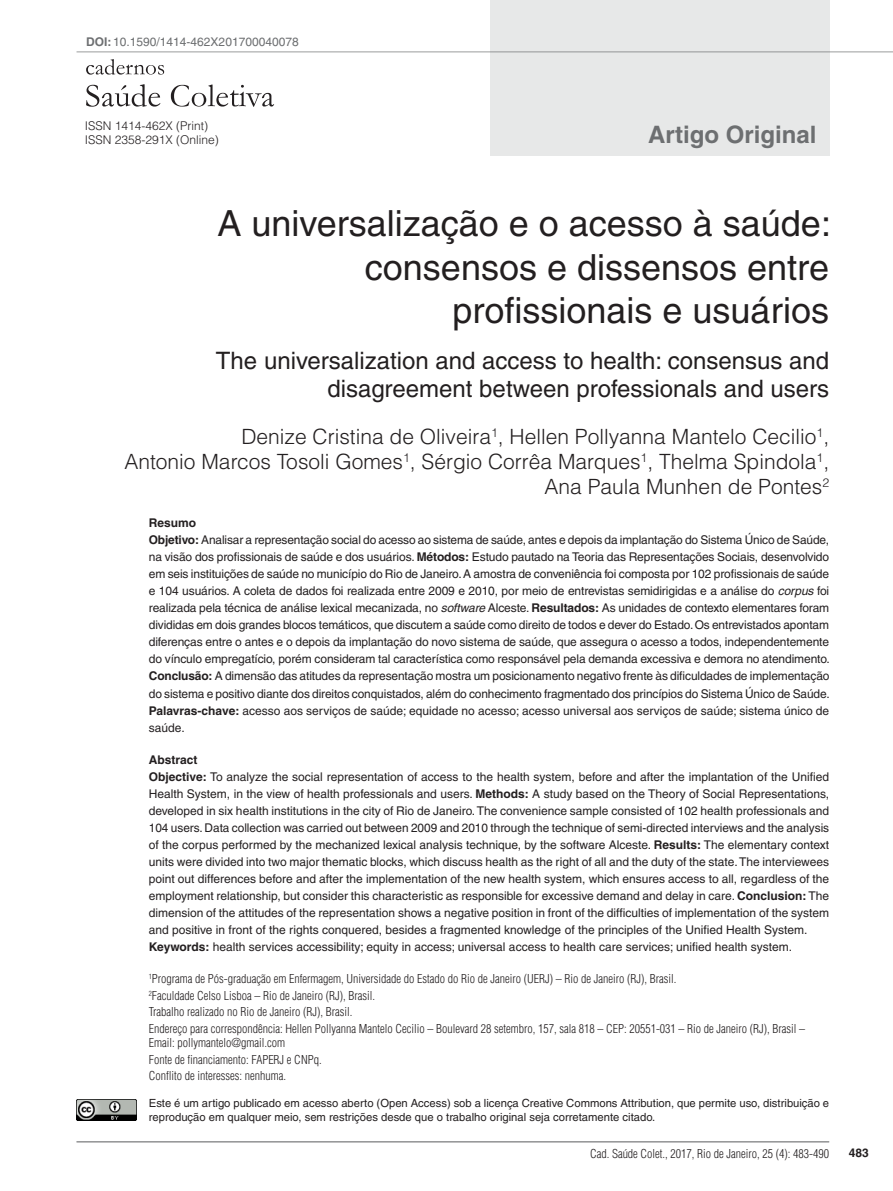
<style>
.page{position:relative;width:893px;height:1191px;background:#fff}
.page>*{position:absolute;margin:0;border:0;box-sizing:border-box;transform-origin:0 0}
.ArticleTitle{font:36px/43.2px "Helvetica";color:#231f20;text-align:right}
.ArticleTitle-Trans1{font:24px/28.8px "Helvetica";color:#231f20;text-align:right}
.t1{font:700 24px "Helvetica";color:#6d6f71}
.Authors{font:300 21px/25.2px "Helvetica";color:#231f20;text-align:right}
.Abstract-Trans1{font:12px/17.1px "Helvetica";color:#231f20;text-align:justify}
.Abstract{font:12px/17.1px "Helvetica";letter-spacing:-.01em;color:#231f20;text-align:justify}
.Correspondence{font:300 condensed 12px/14.4px "Helvetica";color:#231f20}
.Affiliations{font:300 condensed 12px "Helvetica";color:#231f20}
.Keywords{font:12px/17.1px "Helvetica";color:#231f20}
.Keywords-Trans1{font:12px "Helvetica";color:#231f20}
.fnArticleOther{font:300 condensed 12px "Helvetica";color:#231f20}
.t2{font:300 12px/14.4px "Helvetica";color:#231f20}
.t3{font:12px "Helvetica";color:#6d6f71}
.fnSupported-by{font:300 condensed 12px "Helvetica";color:#231f20}
.fnConflict{font:300 condensed 12px "Helvetica";color:#231f20}
.AbstractTitle-Trans1{font:700 12px "Helvetica";color:#231f20}
.AbstractTitle{font:700 12px "Helvetica";color:#231f20}
.t4{font:11.25px/13.5px "Helvetica";color:#231f20}
.s1{font-weight:700}
.s2{font-style:italic}
</style>
<div class="page">
<div style="left:490px;top:0;width:339px;height:156px;background:#e7e8e8"></div>
<hr style="left:77px;top:52px;width:816px;height:1px;background:#6d6f71">
<hr style="left:77px;top:1141px;width:752px;height:1px;background:#6d6f71">
<svg style="left:86px;top:59px;width:78px;height:16px"></svg>
<svg style="left:86px;top:84px;width:188px;height:23px"></svg>
<img style="left:77px;top:1099px;width:59px;height:21px">
<p class="t3" style="left:86px;top:34px;width:214px"><span class="s1">DOI:</span> 10.1590/1414-462X201700040078</p>
<p class="t2" style="left:85px;top:118px;width:136px">ISSN 1414-462X (Print)<br>ISSN 2358-291X (Online)</p>
<h2 class="t1" style="left:648px;top:120px;width:170px">Artigo Original</h2>
<p class="ArticleTitle" style="left:218px;top:202px;width:615px">A universalização e o acesso à saúde: consensos e dissensos entre profissionais e usuários</p>
<p class="ArticleTitle-Trans1" style="left:216px;top:346px;width:615px">The universalization and access to health: consensus and disagreement between professionals and users</p>
<p class="Authors" style="left:124px;top:424px;width:706px">Denize Cristina de Oliveira<sup>1</sup>, Hellen Pollyanna Mantelo Cecilio<sup>1</sup>,<br>Antonio Marcos Tosoli Gomes<sup>1</sup>, Sérgio Corrêa Marques<sup>1</sup>, Thelma Spindola<sup>1</sup>,<br>Ana Paula Munhen de Pontes<sup>2</sup></p>
<p class="AbstractTitle" style="left:149px;top:515px;width:49px">Resumo</p>
<p class="Abstract" style="left:149px;top:531px;width:683px"><span class="s1">Objetivo:</span> Analisar a representação social do acesso ao sistema de saúde, antes e depois da implantação do Sistema Único de Saúde, na visão dos profissionais de saúde e dos usuários. <span class="s1">Métodos:</span> Estudo pautado na Teoria das Representações Sociais, desenvolvido em seis instituições de saúde no município do Rio de Janeiro. A amostra de conveniência foi composta por 102 profissionais de saúde e 104 usuários. A coleta de dados foi realizada entre 2009 e 2010, por meio de entrevistas semidirigidas e a análise do <span class="s2">corpus</span> foi realizada pela técnica de análise lexical mecanizada, no <span class="s2">software</span> Alceste. <span class="s1">Resultados:</span> As unidades de contexto elementares foram divididas em dois grandes blocos temáticos, que discutem a saúde como direito de todos e dever do Estado. Os entrevistados apontam diferenças entre o antes e o depois da implantação do novo sistema de saúde, que assegura o acesso a todos, independentemente do vínculo empregatício, porém consideram tal característica como responsável pela demanda excessiva e demora no atendimento.<br><span class="s1">Conclusão:</span> A dimensão das atitudes da representação mostra um posicionamento negativo frente às dificuldades de implementação do sistema e positivo diante dos direitos conquistados, além do conhecimento fragmentado dos princípios do Sistema Único de Saúde.</p>
<p class="Keywords" style="left:149px;top:702px;width:682px"><span class="s1">Palavras-chave:</span> acesso aos serviços de saúde; equidade no acesso; acesso universal aos serviços de saúde; sistema único de saúde.</p>
<p class="AbstractTitle-Trans1" style="left:149px;top:752px;width:50px">Abstract</p>
<p class="Abstract-Trans1" style="left:149px;top:768px;width:682px"><span class="s1">Objective:</span> To analyze the social representation of access to the health system, before and after the implantation of the Unified Health System, in the view of health professionals and users. <span class="s1">Methods:</span> A study based on the Theory of Social Representations, developed in six health institutions in the city of Rio de Janeiro. The convenience sample consisted of 102 health professionals and 104 users. Data collection was carried out between 2009 and 2010 through the technique of semi-directed interviews and the analysis of the corpus performed by the mechanized lexical analysis technique, by the software Alceste. <span class="s1">Results:</span> The elementary context units were divided into two major thematic blocks, which discuss health as the right of all and the duty of the state. The interviewees point out differences before and after the implementation of the new health system, which ensures access to all, regardless of the employment relationship, but consider this characteristic as responsible for excessive demand and delay in care. <span class="s1">Conclusion:</span> The dimension of the attitudes of the representation shows a negative position in front of the difficulties of implementation of the system and positive in front of the rights conquered, besides a fragmented knowledge of the principles of the Unified Health System.</p>
<p class="Keywords-Trans1" style="left:149px;top:940px;width:645px"><span class="s1">Keywords:</span> health services accessibility; equity in access; universal access to health care services; unified health system.</p>
<p class="Affiliations" style="left:149px;top:971px;width:529px"><sup>1</sup>Programa de Pós-graduação em Enfermagem, Universidade do Estado do Rio de Janeiro (UERJ) – Rio de Janeiro (RJ), Brasil.</p>
<p class="Affiliations" style="left:149px;top:988px;width:228px"><sup>2</sup>Faculdade Celso Lisboa – Rio de Janeiro (RJ), Brasil.</p>
<p class="fnArticleOther" style="left:149px;top:1004px;width:205px">Trabalho realizado no Rio de Janeiro (RJ), Brasil.</p>
<p class="Correspondence" style="left:149px;top:1021px;width:658px">Endereço para correspondência: Hellen Pollyanna Mantelo Cecilio – Boulevard 28 setembro, 157, sala 818 – CEP: 20551-031 – Rio de Janeiro (RJ), Brasil –<br>Email: pollymantelo@gmail.com</p>
<p class="fnSupported-by" style="left:149px;top:1052px;width:174px">Fonte de financiamento: FAPERJ e CNPq.</p>
<p class="fnConflict" style="left:149px;top:1068px;width:139px">Conflito de interesses: nenhuma.</p>
<p class="t4" style="left:149px;top:1096px;width:682px">Este é um artigo publicado em acesso aberto (Open Access) sob a licença Creative Commons Attribution, que permite uso, distribuição e reprodução em qualquer meio, sem restrições desde que o trabalho original seja corretamente citado.</p>
<p class="Correspondence" style="left:590px;top:1146px;width:241px">Cad. Saúde Colet., 2017, Rio de Janeiro, 25 (4): 483-490</p>
<p class="AbstractTitle-Trans1" style="left:849px;top:1145px;width:22px">483</p>
</div>
